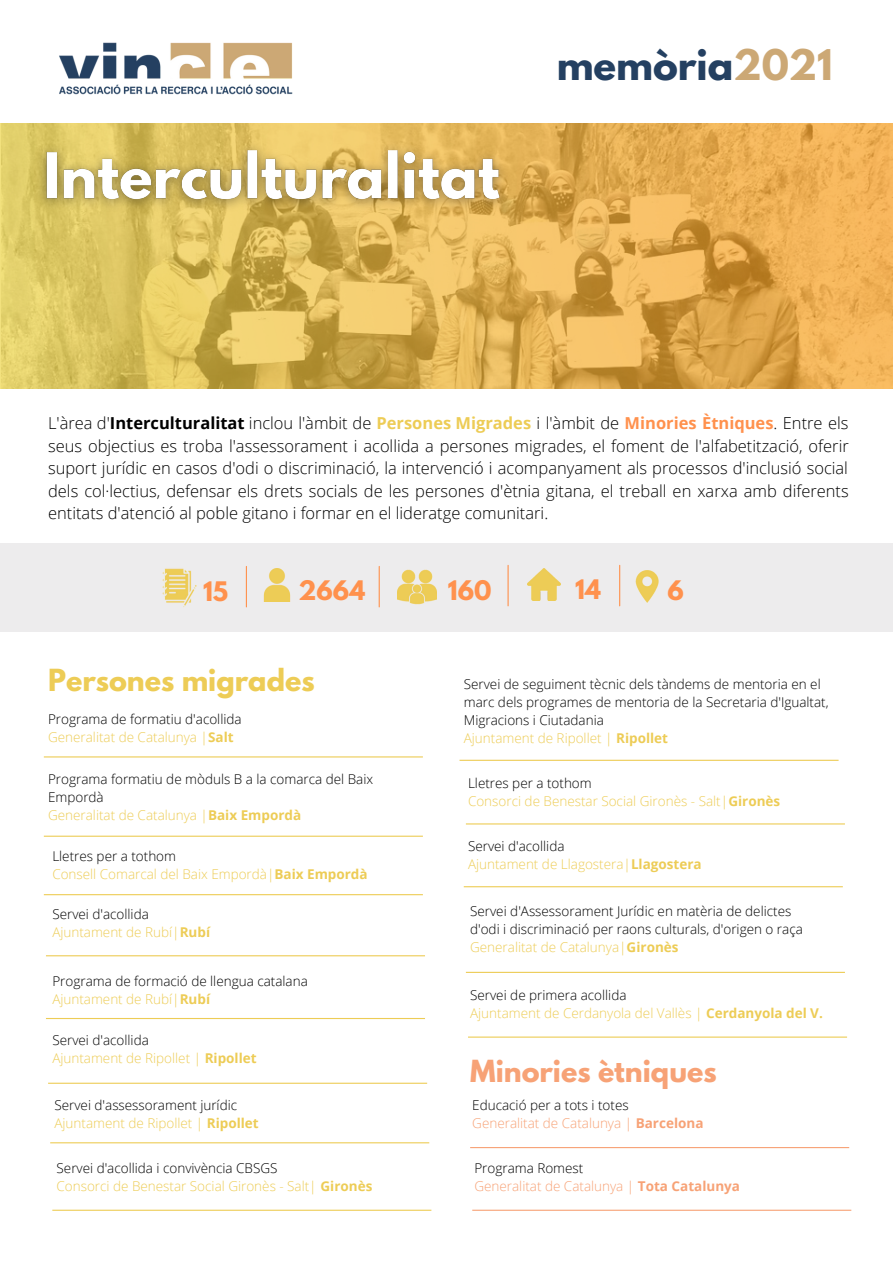
<style>
.page{position:relative;width:893px;height:1264px;background:#fff}
.page>*{position:absolute;margin:0;border:0;box-sizing:border-box;transform-origin:0 0}
.t1{font:700 37.5px "League Spartan";color:#244061}
.t2{font:700 27px "League Spartan";color:#edcc56}
.t3{font:700 27px "League Spartan";color:#f7a276}
.t4{font:700 23.85px "League Spartan";color:#ff914d}
.t5{font:300 16.5px/22.5px "Open Sans";color:#000;text-align:justify}
.t6{font:300 13.5px/18px "Open Sans";color:#000}
.t7{font:300 13.5px/18px "Open Sans";color:#edcc56}
.t8{font:300 13.5px/18px "Open Sans";color:#f7a276}
.s1{color:#cca875}
.s2{font-weight:700}
.s3{font-weight:700;color:#edcc56}
.s4{font-weight:700;color:#ff914d}
.s5{color:#edcc56}
.s6{color:#000}
</style>
<div class="page">
<img style="left:59px;top:42px;width:234px;height:53px">
<div style="left:0;top:543px;width:892px;height:89px;background:#edeced"></div>
<img style="left:0;top:124px;width:892px;height:264px">
<img style="left:26px;top:131px;width:492px;height:106px">
<img style="left:162px;top:568px;width:35px;height:39px">
<img style="left:635px;top:570px;width:24px;height:33px">
<img style="left:263px;top:568px;width:28px;height:33px">
<hr style="left:246px;top:566px;width:1px;height:41px;background:#ff914d">
<hr style="left:619px;top:565px;width:1px;height:41px;background:#ff914d">
<hr style="left:378px;top:566px;width:2px;height:41px;background:#ff914d">
<img style="left:528px;top:568px;width:32px;height:32px">
<hr style="left:507px;top:565px;width:1px;height:41px;background:#ff914d">
<img style="left:397px;top:569px;width:39px;height:36px">
<hr style="left:44px;top:756px;width:379px;height:1px;background:#edcc56">
<hr style="left:44px;top:835px;width:379px;height:1px;background:#edcc56">
<hr style="left:44px;top:894px;width:379px;height:1px;background:#edcc56">
<hr style="left:46px;top:955px;width:379px;height:1px;background:#edcc56">
<hr style="left:46px;top:1017px;width:379px;height:2px;background:#edcc56">
<hr style="left:48px;top:1082px;width:379px;height:1px;background:#edcc56">
<hr style="left:50px;top:1142px;width:379px;height:1px;background:#edcc56">
<hr style="left:459px;top:759px;width:379px;height:1px;background:#edcc56">
<hr style="left:466px;top:823px;width:378px;height:1px;background:#edcc56">
<hr style="left:463px;top:886px;width:379px;height:1px;background:#edcc56">
<hr style="left:466px;top:971px;width:378px;height:1px;background:#edcc56">
<hr style="left:468px;top:1036px;width:379px;height:1px;background:#edcc56">
<hr style="left:52px;top:1209px;width:379px;height:1px;background:#edcc56">
<hr style="left:470px;top:1146px;width:379px;height:2px;background:#f7a276">
<hr style="left:472px;top:1209px;width:379px;height:1px;background:#f7a276">
<h1 class="t1" style="left:556px;top:47px;width:277px">memòria<span class="s1">2021</span></h1>
<p class="t5" style="left:48px;top:411px;width:802px">L'àrea d'<span class="s2">Interculturalitat</span> inclou l'àmbit de <span class="s3">Persones Migrades</span> i l'àmbit de <span class="s4">Minories Ètniques</span>. Entre els seus objectius es troba l'assessorament i acollida a persones migrades, el foment de l'alfabetització, oferir suport jurídic en casos d'odi o discriminació, la intervenció i acompanyament als processos d'inclusió social dels col·lectius, defensar els drets socials de les persones d'ètnia gitana, el treball en xarxa amb diferents entitats d'atenció al poble gitano i formar en el lideratge comunitari.</p>
<h3 class="t4" style="left:203px;top:579px;width:27px">15</h3>
<h3 class="t4" style="left:298px;top:578px;width:68px">2664</h3>
<h3 class="t4" style="left:448px;top:578px;width:45px">160</h3>
<h3 class="t4" style="left:575px;top:578px;width:27px">14</h3>
<h3 class="t4" style="left:667px;top:578px;width:18px">6</h3>
<h2 class="t2" style="left:48px;top:666px;width:268px">Persones migrades</h2>
<p class="t6" style="left:48px;top:710px;width:195px">Programa de formatiu d'acollida<br><span class="s5">Generalitat de Catalunya |</span><span class="s3">Salt</span></p>
<p class="t6" style="left:48px;top:769px;width:326px">Programa formatiu de mòduls B a la comarca del Baix<br>Empordà<br><span class="s5">Generalitat de Catalunya |</span><span class="s3">Baix Empordà</span></p>
<p class="t7" style="left:52px;top:846px;width:317px"><span class="s6">Lletres per a tothom<br></span>Consell Comarcal del Baix Empordà|<span class="s2">Baix Empordà</span></p>
<p class="t7" style="left:52px;top:905px;width:159px"><span class="s6">Servei d'acollida<br></span>Ajuntament de Rubí|<span class="s2">Rubí</span></p>
<p class="t6" style="left:52px;top:971px;width:257px">Programa de formació de llengua catalana<br><span class="s5">Ajuntament de Rubí|</span><span class="s3">Rubí</span></p>
<p class="t7" style="left:52px;top:1030px;width:206px"><span class="s6">Servei d'acollida<br></span>Ajuntament de Ripollet | <span class="s2">Ripollet</span></p>
<p class="t6" style="left:54px;top:1095px;width:206px">Servei d'assessorament jurídic<br><span class="s5">Ajuntament de Ripollet |</span> <span class="s3">Ripollet</span></p>
<p class="t7" style="left:57px;top:1158px;width:317px"><span class="s6">Servei d'acollida i convivència CBSGS<br></span>Consorci de Benestar Social Gironès - Salt| <span class="s2">Gironès</span></p>
<p class="t6" style="left:463px;top:674px;width:366px">Servei de seguiment tècnic dels tàndems de mentoria en el marc dels programes de mentoria de la Secretaria d'Igualtat, Migracions i Ciutadania<br><span class="s5">Ajuntament de Ripollet |</span> <span class="s3">Ripollet</span></p>
<p class="t7" style="left:468px;top:774px;width:314px"><span class="s6">Lletres per a tothom<br></span>Consorci de Benestar Social Gironès - Salt|<span class="s2">Gironès</span></p>
<p class="t7" style="left:468px;top:836px;width:235px"><span class="s6">Servei d'acollida<br></span>Ajuntament de Llagostera|<span class="s2">Llagostera</span></p>
<p class="t6" style="left:470px;top:902px;width:334px">Servei d'Assessorament Jurídic en matèria de delictes d'odi i discriminació per raons culturals, d'origen o raça<br><span class="s5">Generalitat de Catalunya|</span><span class="s3">Gironès</span></p>
<p class="t7" style="left:470px;top:985px;width:354px"><span class="s6">Servei de primera acollida<br></span>Ajuntament de Cerdanyola del Vallès | <span class="s2">Cerdanyola del V.</span></p>
<h2 class="t3" style="left:470px;top:1057px;width:248px">Minories ètniques</h2>
<p class="t8" style="left:472px;top:1096px;width:233px"><span class="s6">Educació per a tots i totes<br></span>Generalitat de Catalunya | <span class="s2">Barcelona</span></p>
<p class="t8" style="left:474px;top:1158px;width:267px"><span class="s6">Programa Romest<br></span>Generalitat de Catalunya | <span class="s2">Tota Catalunya</span></p>
</div>
